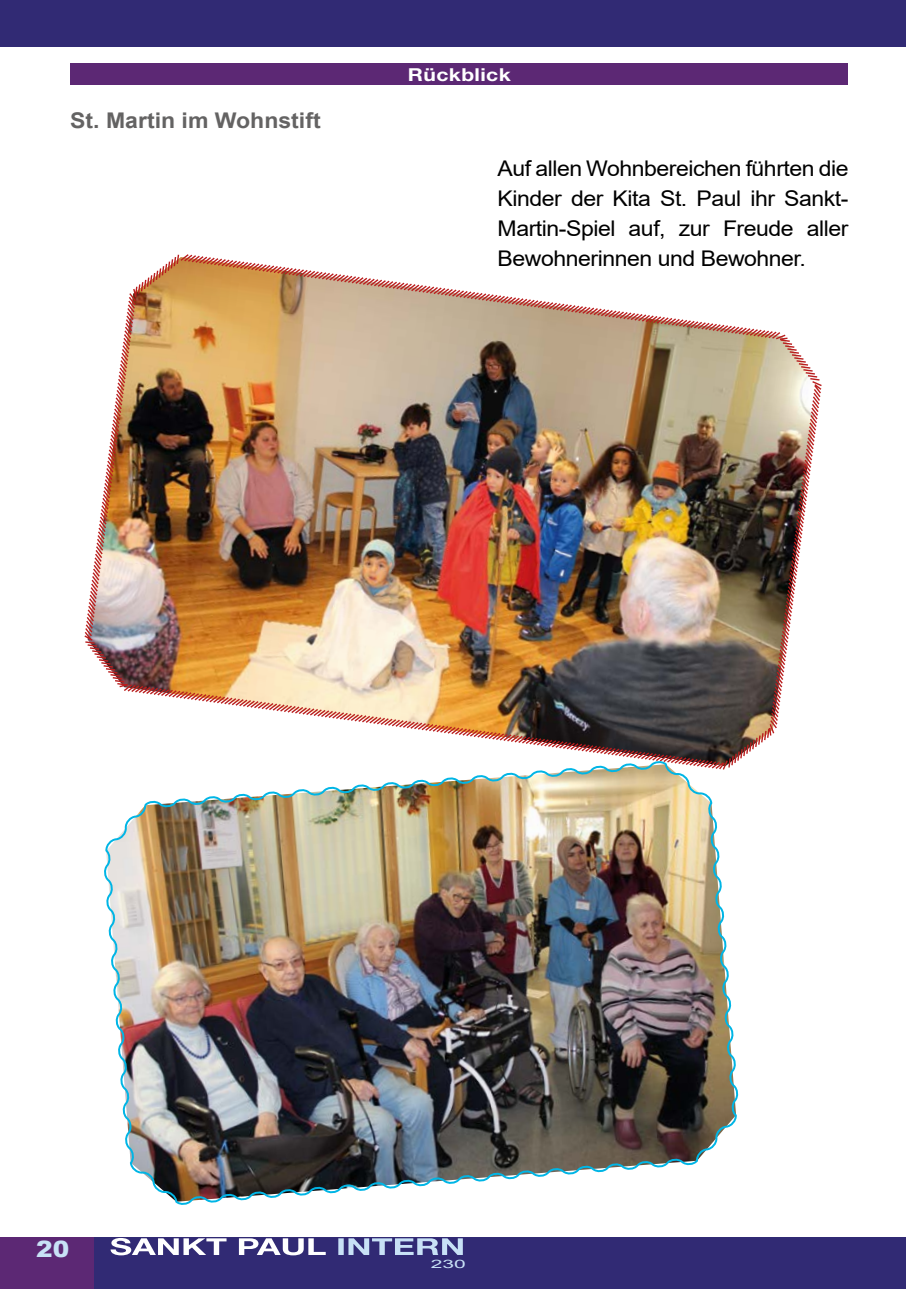
<style>
.page{position:relative;width:906px;height:1289px;background:#fff}
.page>*{position:absolute;margin:0;border:0;box-sizing:border-box;transform-origin:0 0}
.t1{font:900 22.5px "Arial";color:#c8e1f6;scale:1.1 1}
.t2{font:21.6px/30px "Arial";letter-spacing:-.02em;color:#000;text-align:justify;scale:1.07 1}
.t3{font:700 21.6px "Arial";color:#646363;scale:1.07 1}
.t4{font:700 17.85px "Helvetica Neue LT Std";letter-spacing:.02em;color:#fff;scale:1.18 1}
.t5{font:11.55px "Arial";color:#c8e1f6;scale:1.82 1}
</style>
<div class="page">
<div style="left:0;top:0;width:906px;height:47px;background:#312a74"></div>
<div style="left:94px;top:1237px;width:812px;height:51px;background:#312a74"></div>
<div style="left:0;top:1237px;width:94px;height:51px;background:#5c2874"></div>
<svg style="left:338px;top:1238px;width:125px;height:16px"></svg>
<svg style="left:110px;top:1238px;width:216px;height:17px"></svg>
<div style="left:70px;top:64px;width:777px;height:21px;background:#5c2874"></div>
<img style="left:84px;top:254px;width:738px;height:506px">
<img style="left:104px;top:760px;width:635px;height:445px">
<p class="t3" style="left:70px;top:105px;width:236px">St. Martin im Wohnstift</p>
<p class="t4" style="left:408px;top:63px;width:89px">Rückblick</p>
<p class="t2" style="left:497px;top:153px;width:329px">Auf allen Wohnbereichen führten die Kinder der Kita St. Paul ihr Sankt-Martin-Spiel auf, zur Freude aller Bewohnerinnen und Bewohner.</p>
<p class="t1" style="left:36px;top:1232px;width:32px">20</p>
<p class="t5" style="left:431px;top:1255px;width:21px">230</p>
</div>
